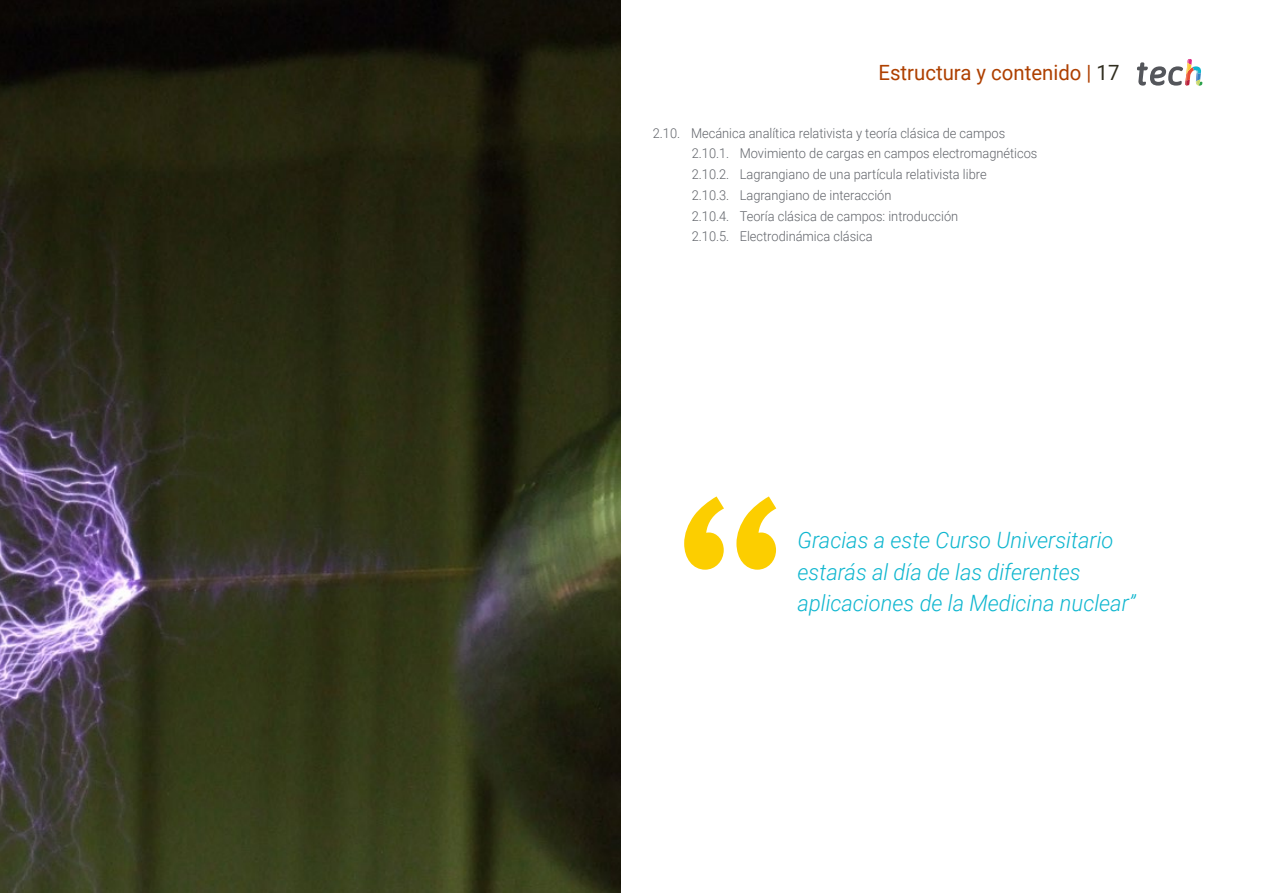
<style>
.page{position:relative;width:1263px;height:893px;background:#fff}
.page>*{position:absolute;margin:0;border:0;box-sizing:border-box;transform-origin:0 0}
.t1{font:italic 300 22.5px/31.5px "Roboto";color:#0fb6cf}
.t2{font:21px "Roboto";color:#ae4000}
.t3{font:300 13.5px/20.7px "Roboto";color:#61646a;scale:.95 1}
.s1{color:#312e20}
</style>
<div class="page">
<svg style="left:1137px;top:59px;width:65px;height:27px"></svg>
<img style="left:0;top:0;width:621px;height:893px">
<svg style="left:684px;top:496px;width:92px;height:74px"></svg>
<h2 class="t2" style="left:878px;top:57px;width:242px">Estructura y contenido | <span class="s1">17</span></h2>
<p class="t3" style="left:692px;top:122px;width:365px;text-indent:-39px">2.10. Mecánica analítica relativista y teoría clásica de campos 2.10.1. Movimiento de cargas en campos electromagnéticos 2.10.2. Lagrangiano de una partícula relativista libre<br>2.10.3. Lagrangiano de interacción<br>2.10.4. Teoría clásica de campos: introducción<br>2.10.5. Electrodinámica clásica</p>
<h1 class="t1" style="left:797px;top:524px;width:339px">Gracias a este Curso Universitario estarás al día de las diferentes aplicaciones de la Medicina nuclear”</h1>
</div>
